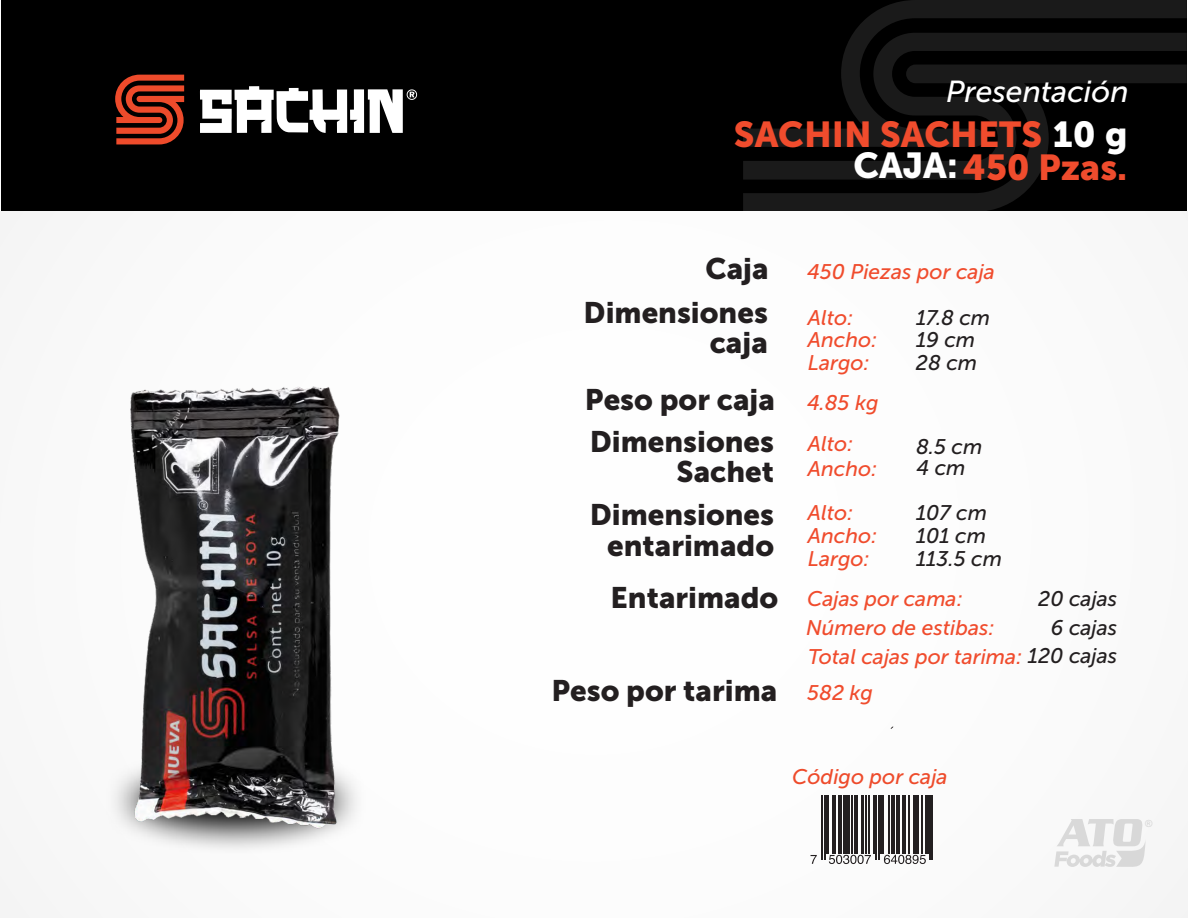
<style>
.page{position:relative;width:1188px;height:918px;background:#fff}
.page>*{position:absolute;margin:0;border:0;box-sizing:border-box;transform-origin:0 0}
.t1{font:35.85px/32.7px "Museo Sans 900";color:#f04c2d;text-align:right}
.t2{font:italic 30.3px "Museo Sans 500";color:#fff}
.t3{font:29.55px/30.2px "Museo Sans 900";color:#231f20;text-align:right}
.t4{font:italic 21.15px/28.8px "Museo Sans 500";color:#f04c2d}
.t5{font:italic 21.15px/28.8px "Museo Sans 500";color:#231f20}
.t6{font:italic 21.15px "Museo Sans 500";color:#ee4b2b}
.t7{font:700 9.9px "Arial";color:rgb(204 204 204/.7)}
.s1{color:#fff}
.s2{font-family:"Museo Sans 500";font-style:italic;font-size:21.15px;color:#f04c2d}
.s3{font-family:"Museo Sans 900";font-style:normal;font-size:29.55px;color:#231f20}
.s4{color:#f04c2d}
</style>
<div class="page">
<div style="left:1px;top:0;width:1186px;height:212px;background:#000"></div>
<svg style="left:743px;top:0;width:444px;height:212px"></svg>
<svg style="left:115px;top:75px;width:69px;height:69px"></svg>
<svg style="left:200px;top:86px;width:217px;height:47px"></svg>
<img style="left:111px;top:386px;width:247px;height:464px">
<hr style="left:822px;top:795px;width:1px;height:59px;background:#231f20">
<hr style="left:824px;top:795px;width:1px;height:59px;background:#231f20">
<hr style="left:827px;top:795px;width:2px;height:59px;background:#231f20">
<hr style="left:832px;top:795px;width:2px;height:59px;background:#231f20">
<hr style="left:835px;top:795px;width:1px;height:59px;background:#231f20">
<hr style="left:838px;top:795px;width:4px;height:59px;background:#231f20">
<div style="left:843px;top:795px;width:5px;height:59px;background:#231f20"></div>
<hr style="left:849px;top:795px;width:1px;height:59px;background:#231f20">
<hr style="left:851px;top:795px;width:1px;height:59px;background:#231f20">
<hr style="left:855px;top:795px;width:3px;height:59px;background:#231f20">
<hr style="left:862px;top:795px;width:2px;height:59px;background:#231f20">
<hr style="left:865px;top:795px;width:1px;height:59px;background:#231f20">
<hr style="left:869px;top:795px;width:1px;height:59px;background:#231f20">
<hr style="left:873px;top:795px;width:1px;height:59px;background:#231f20">
<hr style="left:876px;top:795px;width:1px;height:59px;background:#231f20">
<hr style="left:878px;top:795px;width:1px;height:59px;background:#231f20">
<hr style="left:880px;top:795px;width:1px;height:59px;background:#231f20">
<hr style="left:883px;top:795px;width:1px;height:59px;background:#231f20">
<hr style="left:889px;top:795px;width:1px;height:59px;background:#231f20">
<hr style="left:891px;top:795px;width:3px;height:59px;background:#231f20">
<hr style="left:897px;top:795px;width:3px;height:59px;background:#231f20">
<hr style="left:903px;top:795px;width:1px;height:59px;background:#231f20">
<hr style="left:905px;top:795px;width:1px;height:59px;background:#231f20">
<hr style="left:908px;top:795px;width:2px;height:59px;background:#231f20">
<hr style="left:913px;top:795px;width:4px;height:59px;background:#231f20">
<hr style="left:918px;top:795px;width:1px;height:59px;background:#231f20">
<hr style="left:921px;top:795px;width:1px;height:59px;background:#231f20">
<hr style="left:925px;top:795px;width:3px;height:59px;background:#231f20">
<hr style="left:929px;top:795px;width:2px;height:59px;background:#231f20">
<hr style="left:932px;top:795px;width:1px;height:59px;background:#231f20">
<svg style="left:811px;top:854px;width:122px;height:10px"></svg>
<svg style="left:1054px;top:819px;width:92px;height:48px"></svg>
<p class="t2" style="left:946px;top:79px;width:184px">Presentación</p>
<p class="t1" style="left:734px;top:122px;width:395px">SACHIN SACHETS <span class="s1">10 g<br>CAJA:</span>450 Pzas.</p>
<p class="t3" style="left:705px;top:257px;width:65px">Caja</p>
<p class="t4" style="left:807px;top:259px;width:189px">450 Piezas por caja</p>
<p class="t3" style="left:584px;top:301px;width:186px">Dimensiones caja</p>
<p class="t4" style="left:808px;top:305px;width:47px">Alto:</p>
<p class="t5" style="left:916px;top:305px;width:76px">17.8 cm</p>
<p class="t4" style="left:808px;top:328px;width:71px">Ancho:</p>
<p class="t5" style="left:916px;top:328px;width:61px">19 cm</p>
<p class="t4" style="left:808px;top:350px;width:63px">Largo:</p>
<p class="t5" style="left:916px;top:350px;width:63px">28 cm</p>
<p class="t3" style="left:585px;top:388px;width:295px">Peso por caja <span class="s2">4.85 kg</span></p>
<p class="t3" style="left:590px;top:429px;width:186px">Dimensiones<br>Sachet</p>
<p class="t4" style="left:808px;top:433px;width:71px;line-height:25.3px">Alto:<br>Ancho:</p>
<p class="t5" style="left:916px;top:438px;width:68px;line-height:21.1px">8.5 cm<br>4 cm</p>
<p class="t3" style="left:607px;top:503px;width:272px;text-align:left;text-indent:-17px">Dimensiones entarimado <sup>Ancho:</sup></p>
<p class="t5" style="left:916px;top:504px;width:87px;line-height:22.8px">107 cm<br>101 cm<br>113.5 cm</p>
<p class="t4" style="left:808px;top:492px;width:63px;line-height:45.6px">Alto:<br>Largo:</p>
<p class="t4" style="left:806px;top:586px;width:190px;text-indent:-196px"><span class="s3">Entarimado</span> Cajas por cama:<br>Número de estibas:</p>
<p class="t5" style="left:808px;top:586px;width:311px;text-align:right">20 cajas<br>6 cajas<br><span class="s4">Total cajas por tarima:</span> 120 cajas</p>
<p class="t3" style="left:552px;top:679px;width:323px">Peso por tarima <span class="s2">582 kg</span></p>
<p class="t6" style="left:792px;top:768px;width:157px">Código por caja</p>
<p class="t7" style="left:1145px;top:820px;width:9px">®</p>
</div>
